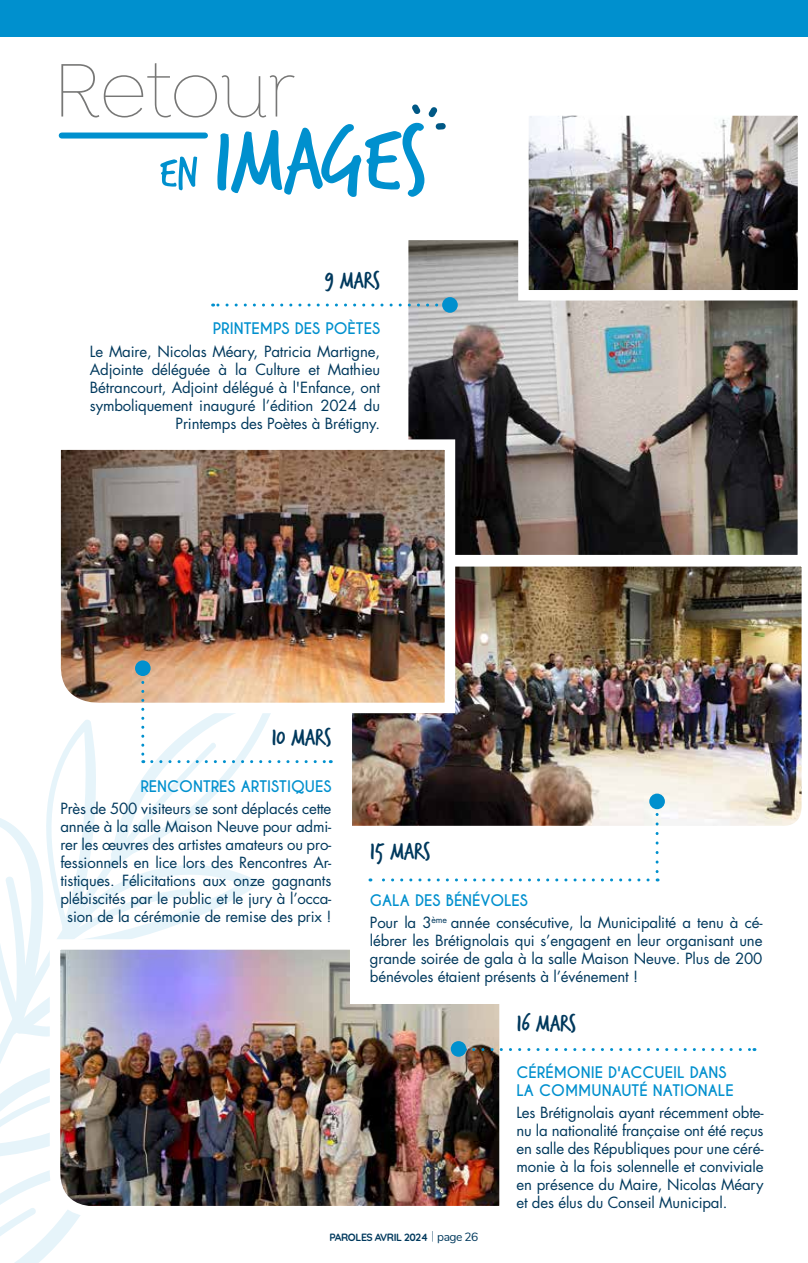
<style>
.page{position:relative;width:808px;height:1263px;background:#fff}
.page>*{position:absolute;margin:0;border:0;box-sizing:border-box;transform-origin:0 0}
.t1{font:100 80.7px "Isidora Alt";letter-spacing:-.005em;color:#777776}
.t2{font:25.5px "Trash Hand";color:#00395d}
.t3{font:15px/18px "Futura Std";letter-spacing:-.01em;color:#00395d;text-align:justify}
.t4{font:700 15px/18px "Caviar Dreams";color:#0090ce}
.t5{font:700 10.5px "Quicksand";letter-spacing:-.04em;color:#00395d}
.s1{font-family:"Alexina";font-weight:400;font-size:13.5px}
.s2{font-family:"Nunito";font-weight:400;font-size:12px}
</style>
<div class="page">
<svg style="left:0;top:1059px;width:76px;height:204px"></svg>
<img style="left:352px;top:566px;width:450px;height:269px">
<img style="left:410px;top:242px;width:386px;height:311px">
<div style="left:398px;top:230px;width:410px;height:335px;border:11px solid #fff"></div>
<img style="left:530px;top:117px;width:266px;height:171px">
<div style="left:518px;top:105px;width:290px;height:195px;border:11px solid #fff"></div>
<div style="left:0;top:0;width:808px;height:37px;background:#0090ce"></div>
<svg style="left:217px;top:123px;width:207px;height:74px"></svg>
<div style="left:62px;top:133px;width:143px;height:6px;background:#0090ce"></div>
<svg style="left:160px;top:157px;width:37px;height:33px"></svg>
<svg style="left:436px;top:123px;width:10px;height:7px"></svg>
<svg style="left:412px;top:104px;width:8px;height:10px"></svg>
<svg style="left:428px;top:107px;width:10px;height:10px"></svg>
<img style="left:60px;top:434px;width:400px;height:284px">
<img style="left:45px;top:949px;width:455px;height:273px">
<div style="left:442px;top:297px;width:16px;height:16px;background:#0090ce;border-radius:50%"></div>
<svg style="left:213px;top:303px;width:224px;height:3px"></svg>
<div style="left:135px;top:660px;width:16px;height:16px;background:#0090ce;border-radius:50%"></div>
<div style="left:649px;top:793px;width:16px;height:16px;background:#0090ce;border-radius:50%"></div>
<div style="left:451px;top:1041px;width:15px;height:16px;background:#0090ce;border-radius:50%"></div>
<svg style="left:0;top:682px;width:331px;height:358px"></svg>
<div style="left:350px;top:852px;width:315px;height:151px;background:#fff"></div>
<svg style="left:656px;top:814px;width:3px;height:67px"></svg>
<svg style="left:370px;top:878px;width:278px;height:3px"></svg>
<svg style="left:474px;top:1048px;width:281px;height:3px"></svg>
<h1 class="t1" style="left:53px;top:47px;width:243px">Retour</h1>
<h2 class="t2" style="left:325px;top:267px;width:57px">9 MARS</h2>
<p class="t4" style="left:213px;top:320px;width:169px">PRINTEMPS DES POÈTES</p>
<p class="t3" style="left:90px;top:342px;width:292px;text-align:right">Le Maire, Nicolas Méary, Patricia Martigne, Adjointe déléguée à la Culture et Mathieu Bétrancourt, Adjoint délégué à l'Enfance, ont symboliquement inauguré l’édition 2024 du Printemps des Poètes à Brétigny.</p>
<h2 class="t2" style="left:271px;top:725px;width:61px">10 MARS</h2>
<p class="t4" style="left:140px;top:777px;width:193px">RENCONTRES ARTISTIQUES</p>
<p class="t3" style="left:60px;top:800px;width:273px;text-align:center">Près de 500 visiteurs se sont déplacés cette année à la salle Maison Neuve pour admi&shy;rer les œuvres des artistes amateurs ou pro&shy;fessionnels en lice lors des Rencontres Ar&shy;tistiques. Félicitations aux onze gagnants plébiscités par le public et le jury à l’occa&shy;sion de la cérémonie de remise des prix !</p>
<h2 class="t2" style="left:370px;top:839px;width:62px">15 MARS</h2>
<p class="t4" style="left:370px;top:891px;width:160px">GALA DES BÉNÉVOLES</p>
<p class="t3" style="left:370px;top:913px;width:394px">Pour la 3<sup>ème</sup> année consécutive, la Municipalité a tenu à cé&shy;lébrer les Brétignolais qui s’engagent en leur organisant une grande soirée de gala à la salle Maison Neuve. Plus de 200 bénévoles étaient présents à l’événement !</p>
<h2 class="t2" style="left:516px;top:1011px;width:61px">16 MARS</h2>
<p class="t4" style="left:516px;top:1064px;width:219px">CÉRÉMONIE D'ACCUEIL DANS<br>LA COMMUNAUTÉ NATIONALE</p>
<p class="t3" style="left:516px;top:1104px;width:249px">Les Brétignolais ayant récemment obte&shy;nu la nationalité française ont été reçus en salle des Républiques pour une céré&shy;monie à la fois solennelle et conviviale en présence du Maire, Nicolas Méary et des élus du Conseil Municipal.</p>
<p class="t5" style="left:329px;top:1229px;width:150px">PAROLES AVRIL 2024 <span class="s1">|</span> <span class="s2">page 26</span></p>
</div>
